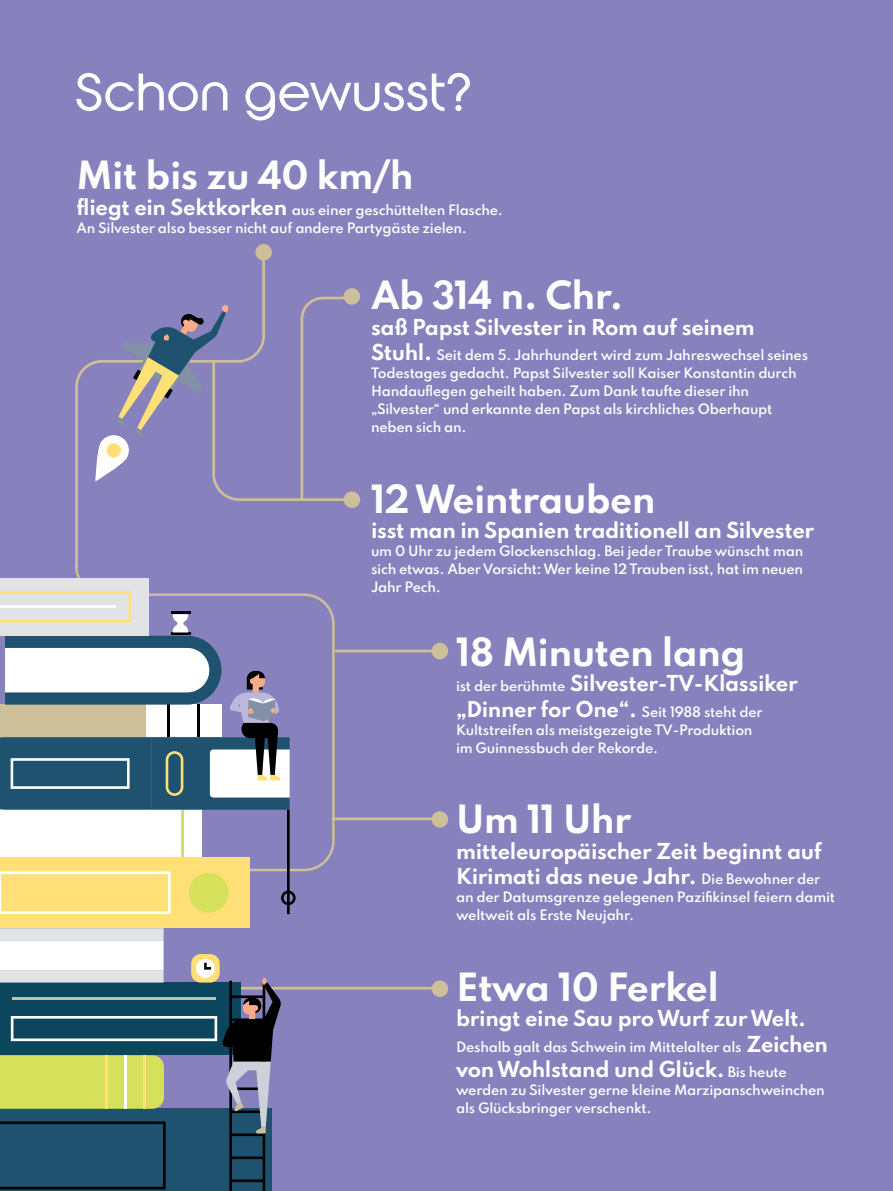
<style>
.page{position:relative;width:893px;height:1191px;background:#8781bd}
.page>*{position:absolute;margin:0;border:0;box-sizing:border-box;transform-origin:0 0}
.t1{font:300 51px "Qualy";color:#fff}
.t2{font:700 34.5px "Spartan";letter-spacing:-.02em;color:#fff}
.t3{font:700 19.5px/25.5px "Spartan";letter-spacing:-.02em;color:#fff}
.t4{font:600 12.75px/18px "Spartan";letter-spacing:-.02em;color:#fff}
.s1{font-weight:700;font-size:19.5px}
.s2{font-weight:600;font-size:12.75px}
</style>
<div class="page">
<hr style="left:66px;top:986px;width:371px;height:3px;background:#ccbf99">
<div style="left:432px;top:980px;width:16px;height:17px;background:#ccbf99;border-radius:50%"></div>
<hr style="left:332px;top:817px;width:105px;height:3px;background:#ccbf99">
<div style="left:432px;top:811px;width:16px;height:16px;background:#ccbf99;border-radius:50%"></div>
<svg style="left:75px;top:258px;width:191px;height:308px"></svg>
<svg style="left:75px;top:566px;width:260px;height:349px"></svg>
<div style="left:255px;top:244px;width:17px;height:16px;background:#ccbf99;border-radius:50%"></div>
<div style="left:344px;top:288px;width:16px;height:17px;background:#ccbf99;border-radius:50%"></div>
<div style="left:344px;top:491px;width:16px;height:17px;background:#ccbf99;border-radius:50%"></div>
<hr style="left:335px;top:649px;width:102px;height:3px;background:#ccbf99">
<div style="left:432px;top:643px;width:16px;height:16px;background:#ccbf99;border-radius:50%"></div>
<svg style="left:95px;top:295px;width:261px;height:207px"></svg>
<div style="left:0;top:857px;width:250px;height:71px;background:#ffe077"></div>
<div style="left:0;top:578px;width:148px;height:57px;background:#e2e3e4"></div>
<svg style="left:0;top:591px;width:296px;height:323px"></svg>
<svg style="left:0;top:928px;width:281px;height:263px"></svg>
<h1 class="t1" style="left:74px;top:62px;width:398px">Schon gewusst?</h1>
<h2 class="t2" style="left:77px;top:149px;width:339px">Mit bis zu 40 km/h</h2>
<p class="t4" style="left:77px;top:200px;width:428px"><span class="s1">fliegt ein Sektkorken</span> aus einer geschüttelten Flasche.<br>An Silvester also besser nicht auf andere Partygäste zielen.</p>
<h2 class="t2" style="left:371px;top:270px;width:254px">Ab 314 n. Chr.</h2>
<h3 class="t3" style="left:371px;top:314px;width:385px">saß Papst Silvester in Rom auf seinem</h3>
<p class="t4" style="left:371px;top:346px;width:439px"><span class="s1">Stuhl.</span> Seit dem 5. Jahrhundert wird zum Jahreswechsel seines Todestages gedacht. Papst Silvester soll Kaiser Konstantin durch Handauflegen geheilt haben. Zum Dank taufte dieser ihn „Silvester“ und erkannte den Papst als kirchliches Oberhaupt neben sich an.</p>
<h2 class="t2" style="left:371px;top:473px;width:286px">12 Weintrauben</h2>
<h3 class="t3" style="left:371px;top:517px;width:445px">isst man in Spanien traditionell an Silvester</h3>
<p class="t4" style="left:371px;top:542px;width:434px;text-align:justify">um 0 Uhr zu jedem Glockenschlag. Bei jeder Traube wünscht man sich etwas. Aber Vorsicht: Wer keine 12 Trauben isst, hat im neuen Jahr Pech.</p>
<h2 class="t2" style="left:456px;top:626px;width:291px">18 Minuten lang</h2>
<h3 class="t3" style="left:456px;top:670px;width:343px"><span class="s2">ist der berühmte</span> Silvester-TV-Klassiker</h3>
<p class="t4" style="left:456px;top:702px;width:308px"><span class="s1">„Dinner for One“.</span> Seit 1988 steht der<br>Kultstreifen als meistgezeigte TV-Produktion im Guinnessbuch der Rekorde.</p>
<h2 class="t2" style="left:456px;top:793px;width:177px">Um 11 Uhr</h2>
<h3 class="t3" style="left:456px;top:837px;width:367px">mitteleuropäischer Zeit beginnt auf<br>Kirimati das neue Jahr. <span class="s2">Die Bewohner der</span></h3>
<p class="t4" style="left:456px;top:888px;width:380px">an der Datumsgrenze gelegenen Pazifikinsel feiern damit weltweit als Erste Neujahr.</p>
<h2 class="t2" style="left:456px;top:961px;width:264px">Etwa 10 Ferkel</h2>
<h3 class="t3" style="left:456px;top:1005px;width:352px">bringt eine Sau pro Wurf zur Welt.</h3>
<p class="t4" style="left:456px;top:1037px;width:374px">Deshalb galt das Schwein im Mittelalter als <span class="s1">Zeichen</span></p>
<h3 class="t3" style="left:456px;top:1056px;width:332px">von Wohlstand und Glück. <span class="s2">Bis heute</span></h3>
<p class="t4" style="left:456px;top:1081px;width:370px">werden zu Silvester gerne kleine Marzipanschweinchen als Glücksbringer verschenkt.</p>
</div>
